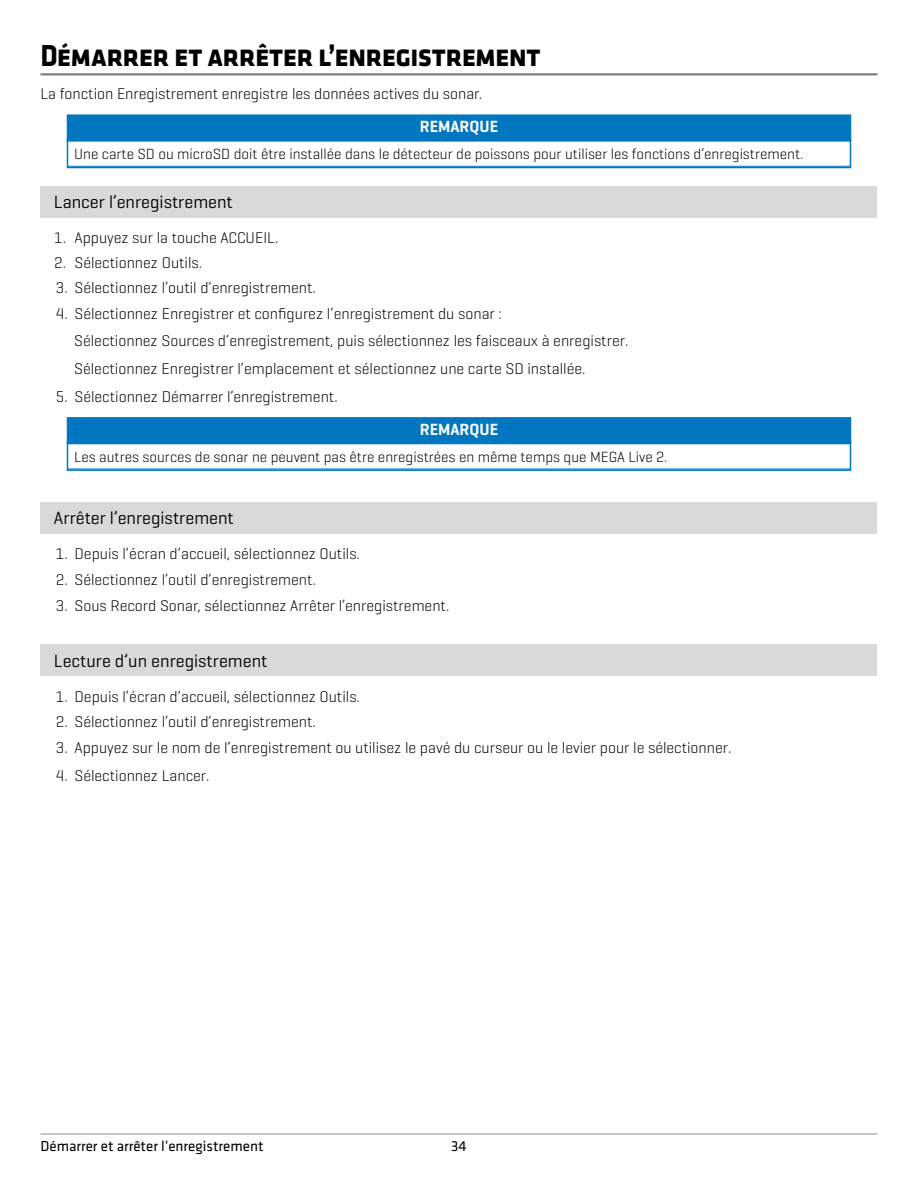
<style>
.page{position:relative;width:918px;height:1188px;background:#fff}
.page>*{position:absolute;margin:0;border:0;box-sizing:border-box;transform-origin:0 0}
.t1{font:700 31.5px "Klavika";letter-spacing:-.015em;color:#000;scale:.92 1}
.t2{font:18px "Geogrotesque";color:#000}
.t3{font:600 16.5px "Geogrotesque";color:#fff}
.t4{font:300 15.75px/27.6px "Geogrotesque";color:#000}
.t5{font:300 15px "Geogrotesque";color:#000}
.t6{font:15px "Klavika";color:#000}
</style>
<div class="page">
<hr style="left:40px;top:1133px;width:837px;height:2px;background:#b3b3b3">
<hr style="left:40px;top:73px;width:837px;height:2px;background:#7f7f7f">
<div style="left:67px;top:115px;width:783px;height:26px;background:#0276be"></div>
<div style="left:67px;top:114px;width:784px;height:28px;border:1px solid #0276be"></div>
<div style="left:67px;top:138px;width:784px;height:30px;border:1px solid #0276be"></div>
<hr style="left:67px;top:166px;width:783px;height:1px;background:#0276be">
<div style="left:40px;top:186px;width:837px;height:32px;background:#d9d9d9"></div>
<div style="left:67px;top:418px;width:783px;height:26px;background:#0276be"></div>
<div style="left:67px;top:417px;width:784px;height:27px;border:1px solid #0276be"></div>
<div style="left:67px;top:441px;width:784px;height:30px;border:1px solid #0276be"></div>
<hr style="left:67px;top:469px;width:783px;height:1px;background:#0276be">
<div style="left:40px;top:502px;width:837px;height:32px;background:#d9d9d9"></div>
<div style="left:40px;top:645px;width:837px;height:31px;background:#d9d9d9"></div>
<h1 class="t1" style="left:40px;top:43px;width:545px">Démarrer et arrêter l’enregistrement</h1>
<p class="t4" style="left:40px;top:80px;width:443px">La fonction Enregistrement enregistre les données actives du sonar.</p>
<p class="t3" style="left:420px;top:120px;width:80px">REMARQUE</p>
<p class="t5" style="left:74px;top:146px;width:731px">Une carte SD ou microSD doit être installée dans le détecteur de poissons pour utiliser les fonctions d’enregistrement.</p>
<p class="t2" style="left:54px;top:192px;width:180px">Lancer l’enregistrement</p>
<p class="t4" style="left:54px;top:224px;width:226px">1. Appuyez sur la touche ACCUEIL.</p>
<p class="t4" style="left:54px;top:249px;width:149px">2. Sélectionnez Outils.</p>
<p class="t4" style="left:56px;top:274px;width:261px">3. Sélectionnez l’outil d’enregistrement.</p>
<p class="t4" style="left:74px;top:300px;width:556px;text-indent:-18px">4. Sélectionnez Enregistrer et configurez l’enregistrement du sonar :<br>Sélectionnez Sources d’enregistrement, puis sélectionnez les faisceaux à enregistrer.<br>Sélectionnez Enregistrer l’emplacement et sélectionnez une carte SD installée.</p>
<p class="t4" style="left:56px;top:383px;width:283px">5. Sélectionnez Démarrer l’enregistrement.</p>
<p class="t3" style="left:420px;top:422px;width:80px">REMARQUE</p>
<p class="t5" style="left:74px;top:449px;width:595px">Les autres sources de sonar ne peuvent pas être enregistrées en même temps que MEGA Live 2.</p>
<p class="t2" style="left:54px;top:509px;width:181px">Arrêter l’enregistrement</p>
<p class="t4" style="left:56px;top:540px;width:306px">1. Depuis l’écran d’accueil, sélectionnez Outils.</p>
<p class="t4" style="left:56px;top:566px;width:261px">2. Sélectionnez l’outil d’enregistrement.</p>
<p class="t4" style="left:56px;top:592px;width:395px">3. Sous Record Sonar, sélectionnez Arrêter l’enregistrement.</p>
<p class="t2" style="left:54px;top:651px;width:215px">Lecture d’un enregistrement</p>
<p class="t4" style="left:56px;top:683px;width:306px">1. Depuis l’écran d’accueil, sélectionnez Outils.</p>
<p class="t4" style="left:56px;top:708px;width:261px">2. Sélectionnez l’outil d’enregistrement.</p>
<p class="t4" style="left:56px;top:734px;width:677px">3. Appuyez sur le nom de l’enregistrement ou utilisez le pavé du curseur ou le levier pour le sélectionner.</p>
<p class="t4" style="left:56px;top:762px;width:155px">4. Sélectionnez Lancer.</p>
<p class="t6" style="left:40px;top:1139px;width:225px">Démarrer et arrêter l’enregistrement</p>
<p class="t6" style="left:451px;top:1139px;width:17px">34</p>
</div>
